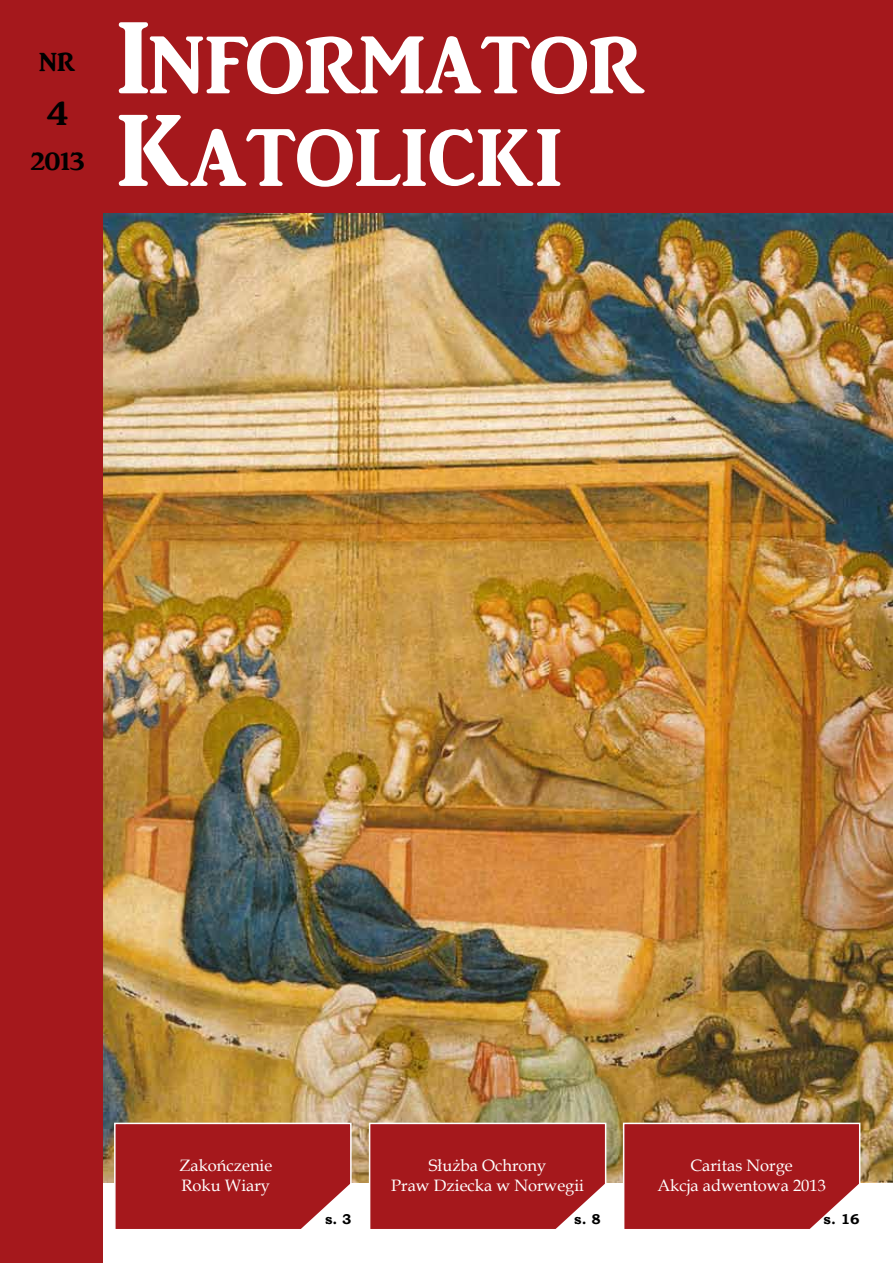
<style>
.page{position:relative;width:893px;height:1263px;background:#fff}
.page>*{position:absolute;margin:0;border:0;box-sizing:border-box;transform-origin:0 0}
.t1{font:105px/92.6px "ARJULIAN";letter-spacing:-.005em;color:#fff}
.t2{font:36px "ARJULIAN";color:#000}
.t3{font:27px "ARJULIAN";color:#000}
.t4{font:16.5px/19.8px "Book Antiqua";color:#fff;text-align:center}
.t5{font:700 14.25px "Bookman Old Style";color:#000}
</style>
<div class="page">
<img style="left:102px;top:213px;width:791px;height:969px">
<div style="left:0;top:0;width:102px;height:1263px;background:#a5181c"></div>
<div style="left:92px;top:0;width:801px;height:213px;background:#a5181c"></div>
<div style="left:623px;top:1123px;width:237px;height:107px;background:#a5181c;border:2px solid #fff"></div>
<svg style="left:808px;top:1182px;width:53px;height:48px"></svg>
<div style="left:369px;top:1123px;width:237px;height:107px;background:#a5181c;border:2px solid #fff"></div>
<svg style="left:554px;top:1182px;width:53px;height:48px"></svg>
<div style="left:114px;top:1123px;width:238px;height:107px;background:#a5181c;border:2px solid #fff"></div>
<svg style="left:299px;top:1182px;width:53px;height:48px"></svg>
<h3 class="t3" style="left:40px;top:47px;width:37px">NR</h3>
<h2 class="t2" style="left:46px;top:94px;width:23px">4</h2>
<h3 class="t3" style="left:30px;top:147px;width:55px">2013</h3>
<h1 class="t1" style="left:117px;top:14px;width:529px">Informator<br>Katolicki</h1>
<p class="t4" style="left:179px;top:1155px;width:94px;text-align:left">Zakończenie<br>Roku Wiary</p>
<p class="t4" style="left:391px;top:1155px;width:194px">Służba Ochrony<br>Praw Dziecka w Norwegii</p>
<p class="t4" style="left:657px;top:1155px;width:170px">Caritas Norge<br>Akcja adwentowa 2013</p>
<p class="t5" style="left:325px;top:1208px;width:28px">s. 3</p>
<p class="t5" style="left:574px;top:1208px;width:28px">s. 8</p>
<p class="t5" style="left:824px;top:1208px;width:37px">s. 16</p>
</div>
